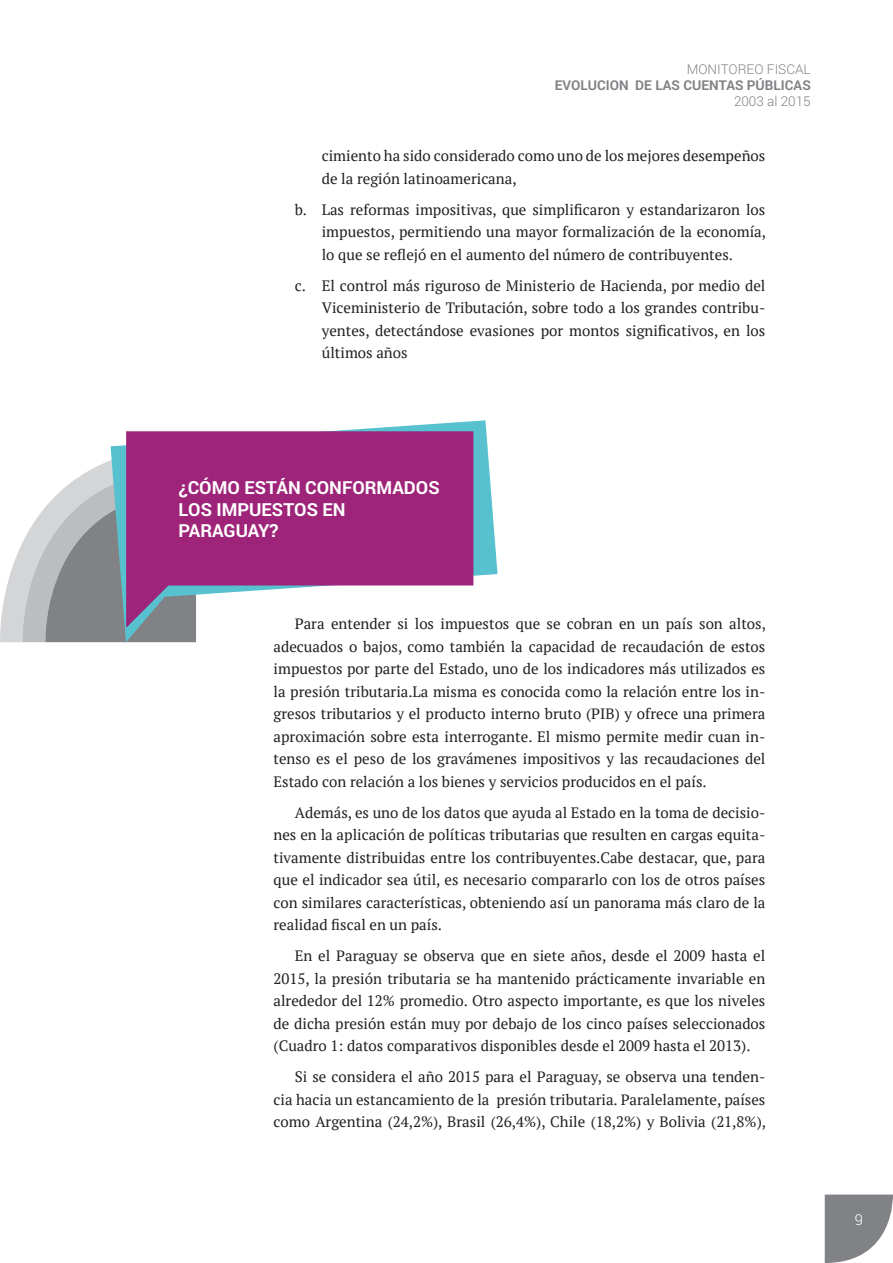
<style>
.page{position:relative;width:893px;height:1263px;background:#fff}
.page>*{position:absolute;margin:0;border:0;box-sizing:border-box;transform-origin:0 0}
.t1{font:700 18px/21.6px "Roboto";color:#fff}
.t2{font:15px/22.5px "PT Serif";color:#231f20;text-align:justify}
.t3{font:300 15px "Roboto";color:#fff}
.t4{font:700 13.5px "Roboto";color:#808285}
.t5{font:300 13.5px "Roboto";color:#808285}
</style>
<div class="page">
<svg style="left:825px;top:1194px;width:68px;height:69px"></svg>
<svg style="left:0;top:446px;width:111px;height:196px"></svg>
<svg style="left:111px;top:420px;width:386px;height:222px"></svg>
<svg style="left:126px;top:431px;width:347px;height:197px;fill:#9e247a"></svg>
<p class="t5" style="left:687px;top:60px;width:126px">MONITOREO FISCAL</p>
<p class="t4" style="left:555px;top:76px;width:257px">EVOLUCION DE LAS CUENTAS PÚBLICAS</p>
<p class="t5" style="left:734px;top:92px;width:78px">2003 al 2015</p>
<p class="t2" style="left:322px;top:144px;width:445px">cimiento ha sido considerado como uno de los mejores desempeños de la región latinoamericana,</p>
<p class="t2" style="left:322px;top:198px;width:446px;text-indent:-27px">b. Las reformas impositivas, que simplificaron y estandarizaron los impuestos, permitiendo una mayor formalización de la economía, lo que se reflejó en el aumento del número de contribuyentes.</p>
<p class="t2" style="left:322px;top:274px;width:445px;text-indent:-27px">c. El control más riguroso de Ministerio de Hacienda, por medio del Viceministerio de Tributación, sobre todo a los grandes contribu&shy;yentes, detectándose evasiones por montos significativos, en los últimos años</p>
<p class="t1" style="left:179px;top:476px;width:263px">¿CÓMO ESTÁN CONFORMADOS<br>LOS IMPUESTOS EN<br>PARAGUAY?</p>
<p class="t2" style="left:274px;top:613px;width:494px;text-indent:21px">Para entender si los impuestos que se cobran en un país son altos, adecuados o bajos, como también la capacidad de recaudación de estos impuestos por parte del Estado, uno de los indicadores más utilizados es la presión tributaria.La misma es conocida como la relación entre los in&shy;gresos tributarios y el producto interno bruto (PIB) y ofrece una primera aproximación sobre esta interrogante. El mismo permite medir cuan in&shy;tenso es el peso de los gravámenes impositivos y las recaudaciones del Estado con relación a los bienes y servicios producidos en el país.</p>
<p class="t2" style="left:274px;top:801px;width:493px;text-indent:21px">Además, es uno de los datos que ayuda al Estado en la toma de decisio&shy;nes en la aplicación de políticas tributarias que resulten en cargas equita&shy;tivamente distribuidas entre los contribuyentes.Cabe destacar, que, para que el indicador sea útil, es necesario compararlo con los de otros países con similares características, obteniendo así un panorama más claro de la realidad fiscal en un país.</p>
<p class="t2" style="left:274px;top:945px;width:493px;text-indent:21px">En el Paraguay se observa que en siete años, desde el 2009 hasta el 2015, la presión tributaria se ha mantenido prácticamente invariable en alrededor del 12% promedio. Otro aspecto importante, es que los niveles de dicha presión están muy por debajo de los cinco países seleccionados (Cuadro 1: datos comparativos disponibles desde el 2009 hasta el 2013).</p>
<p class="t2" style="left:274px;top:1066px;width:494px;text-indent:21px">Si se considera el año 2015 para el Paraguay, se observa una tenden&shy;cia hacia un estancamiento de la presión tributaria. Paralelamente, países como Argentina (24,2%), Brasil (26,4%), Chile (18,2%) y Bolivia (21,8%),</p>
<p class="t3" style="left:855px;top:1209px;width:10px">9</p>
</div>
